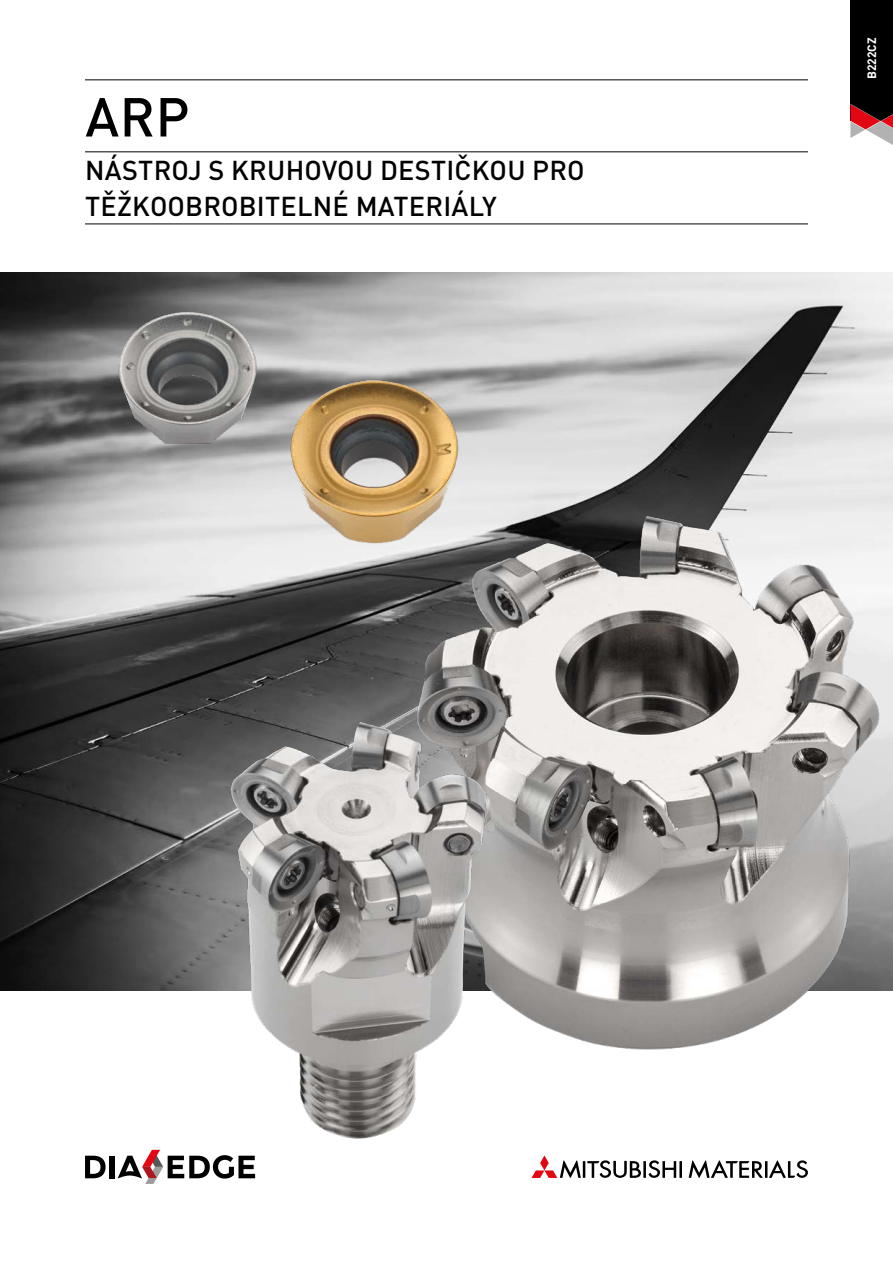
<style>
.page{position:relative;width:893px;height:1263px;background:#fff}
.page>*{position:absolute;margin:0;border:0;box-sizing:border-box;transform-origin:0 0}
.MHG_Headline_36_36pt{font:500 54px "DIN Pro";color:#000}
.MHG_Subline_18_24pt{font:500 27px/36px "DIN Pro";letter-spacing:.01em;color:#000}
.MHG_Register_Marker{font:700 12px "DIN Pro";letter-spacing:.005em;color:#fff}
</style>
<div class="page">
<div style="left:850px;top:0;width:43px;height:121px;background:#000"></div>
<svg style="left:850px;top:104px;width:43px;height:41px"></svg>
<hr style="left:679px;top:1161px;width:3px;height:17px;background:#000">
<hr style="left:643px;top:1161px;width:3px;height:17px;background:#000">
<svg style="left:649px;top:1160px;width:27px;height:18px"></svg>
<svg style="left:689px;top:1160px;width:119px;height:18px"></svg>
<svg style="left:538px;top:1155px;width:103px;height:23px"></svg>
<svg style="left:85px;top:1156px;width:21px;height:22px"></svg>
<div style="left:110px;top:1156px;width:5px;height:22px;background:#000"></div>
<svg style="left:118px;top:1150px;width:66px;height:34px"></svg>
<hr style="left:85px;top:79px;width:723px;height:1px;background:#000">
<hr style="left:85px;top:151px;width:723px;height:1px;background:#000">
<img style="left:0;top:272px;width:893px;height:719px">
<img style="left:376px;top:483px;width:517px;height:567px">
<img style="left:272px;top:359px;width:204px;height:205px">
<img style="left:101px;top:298px;width:171px;height:165px">
<img style="left:184px;top:690px;width:354px;height:489px">
<hr style="left:85px;top:224px;width:723px;height:1px;background:#000">
<p class="MHG_Headline_36_36pt" style="left:85px;top:73px;width:106px">ARP</p>
<p class="MHG_Subline_18_24pt" style="left:85px;top:149px;width:501px">NÁSTROJ S KRUHOVOU DESTIČKOU PRO<br>TĚŽKOOBROBITELNÉ MATERIÁLY</p>
<p class="MHG_Register_Marker" style="left:862px;top:79px;width:43px;rotate:-90deg">B222CZ</p>
</div>
